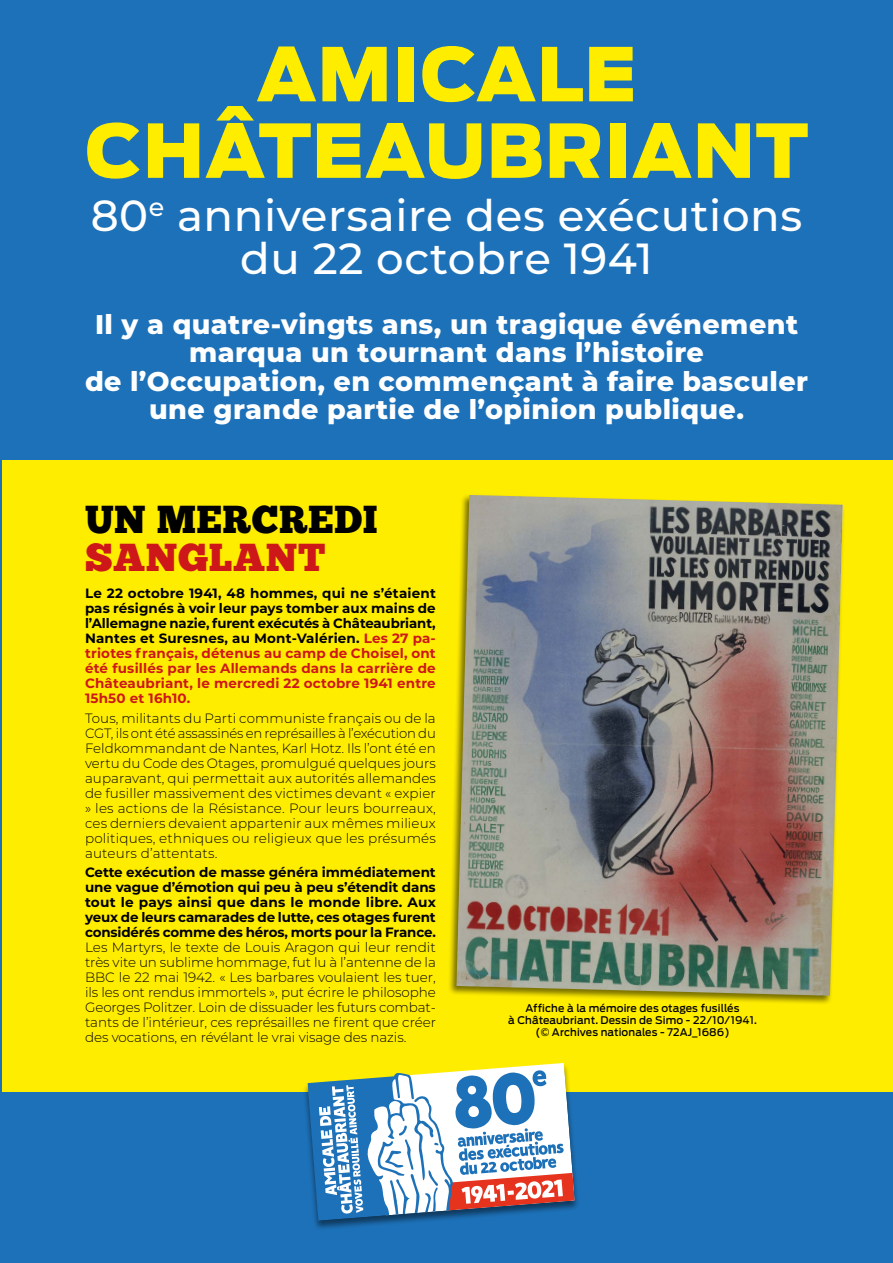
<style>
.page{position:relative;width:893px;height:1263px;background:#fff}
.page>*{position:absolute;margin:0;border:0;box-sizing:border-box;transform-origin:0 0}
.t1{font:900 73.5px/76.5px "Antenna";letter-spacing:.01em;color:#ffed00;text-align:center}
.t2{font:500 43.5px/43.5px "Montserrat";letter-spacing:.015em;color:#fff;text-align:center}
.t3{font:39px/37.5px "Chunk Five";letter-spacing:.01em;color:#000}
.t4{font:800 27px/28.5px "Montserrat";letter-spacing:.015em;color:#fff;text-align:center}
.t5{font:300 13.5px/15px "Montserrat";letter-spacing:-.005em;color:#000;text-align:justify}
.t6{font:700 13.5px/15px "Montserrat";letter-spacing:-.005em;color:#000;text-align:justify}
.t7{font:500 10.5px/12px "Antenna";letter-spacing:.01em;color:#000;text-align:center}
.s1{color:#cd1719}
</style>
<div class="page">
<div style="left:0;top:0;width:893px;height:1220px;background:#ffed00"></div>
<div style="left:0;top:1093px;width:893px;height:170px;background:#1d71b8"></div>
<div style="left:0;top:0;width:893px;height:460px;background:#1d71b8"></div>
<hr style="left:0;top:0;width:1px;height:1263px;background:#1d71b8">
<div style="left:302px;top:1063px;width:278px;height:168px;background:#000;opacity:.49"></div>
<svg style="left:307px;top:1063px;width:268px;height:158px"></svg>
<div style="left:448px;top:493px;width:397px;height:512px;background:#000;opacity:.53"></div>
<img style="left:456px;top:495px;width:387px;height:501px">
<p class="t1" style="left:85px;top:37px;width:725px">AMICALE<br>CHÂTEAUBRIANT</p>
<p class="t2" style="left:91px;top:192px;width:713px">80<sup>e</sup> anniversaire des exécutions du 22 octobre 1941</p>
<p class="t4" style="left:85px;top:308px;width:725px">Il y a quatre-vingts ans, un tragique événement marqua un tournant dans l’histoire<br>de l’Occupation, en commençant à faire basculer une grande partie de l’opinion publique.</p>
<p class="t3" style="left:85px;top:501px;width:294px">UN MERCREDI<br><span class="s1">SANGLANT</span></p>
<p class="t6" style="left:85px;top:585px;width:352px">Le 22 octobre 1941, 48 hommes, qui ne s’étaient pas résignés à voir leur pays tomber aux mains de l’Allemagne nazie, furent exécutés à Châteaubriant, Nantes et Suresnes, au Mont-Valérien. <span class="s1">Les 27 pa&shy;triotes français, détenus au camp de Choisel, ont été fusillés par les Allemands dans la carrière de Châteaubriant, le mercredi 22 octobre 1941 entre 15h50 et 16h10.</span></p>
<p class="t5" style="left:85px;top:710px;width:352px">Tous, militants du Parti communiste français ou de la CGT, ils ont été assassinés en représailles à l’exécution du Feldkommandant de Nantes, Karl Hotz. Ils l’ont été en vertu du Code des Otages, promulgué quelques jours auparavant, qui permettait aux autorités allemandes de fusiller massivement des victimes devant « expier » les actions de la Résistance. Pour leurs bourreaux, ces derniers devaient appartenir aux mêmes milieux politiques, ethniques ou religieux que les présumés auteurs d’attentats.</p>
<p class="t6" style="left:85px;top:864px;width:352px">Cette exécution de masse généra immédiatement une vague d’émotion qui peu à peu s’étendit dans tout le pays ainsi que dans le monde libre. Aux yeux de leurs camarades de lutte, ces otages furent considérés comme des héros, morts pour la France.</p>
<p class="t5" style="left:85px;top:939px;width:352px">Les Martyrs, le texte de Louis Aragon qui leur rendit très vite un sublime hommage, fut lu à l’antenne de la BBC le 22 mai 1942. « Les barbares voulaient les tuer, ils les ont rendus immortels », put écrire le philosophe Georges Politzer. Loin de dissuader les futurs combat&shy;tants de l’intérieur, ces représailles ne firent que créer des vocations, en révélant le vrai visage des nazis.</p>
<p class="t7" style="left:508px;top:1002px;width:250px">Affiche à la mémoire des otages fusillés<br>à Châteaubriant. Dessin de Simo - 22/10/1941. (© Archives nationales - 72AJ_1686)</p>
</div>
